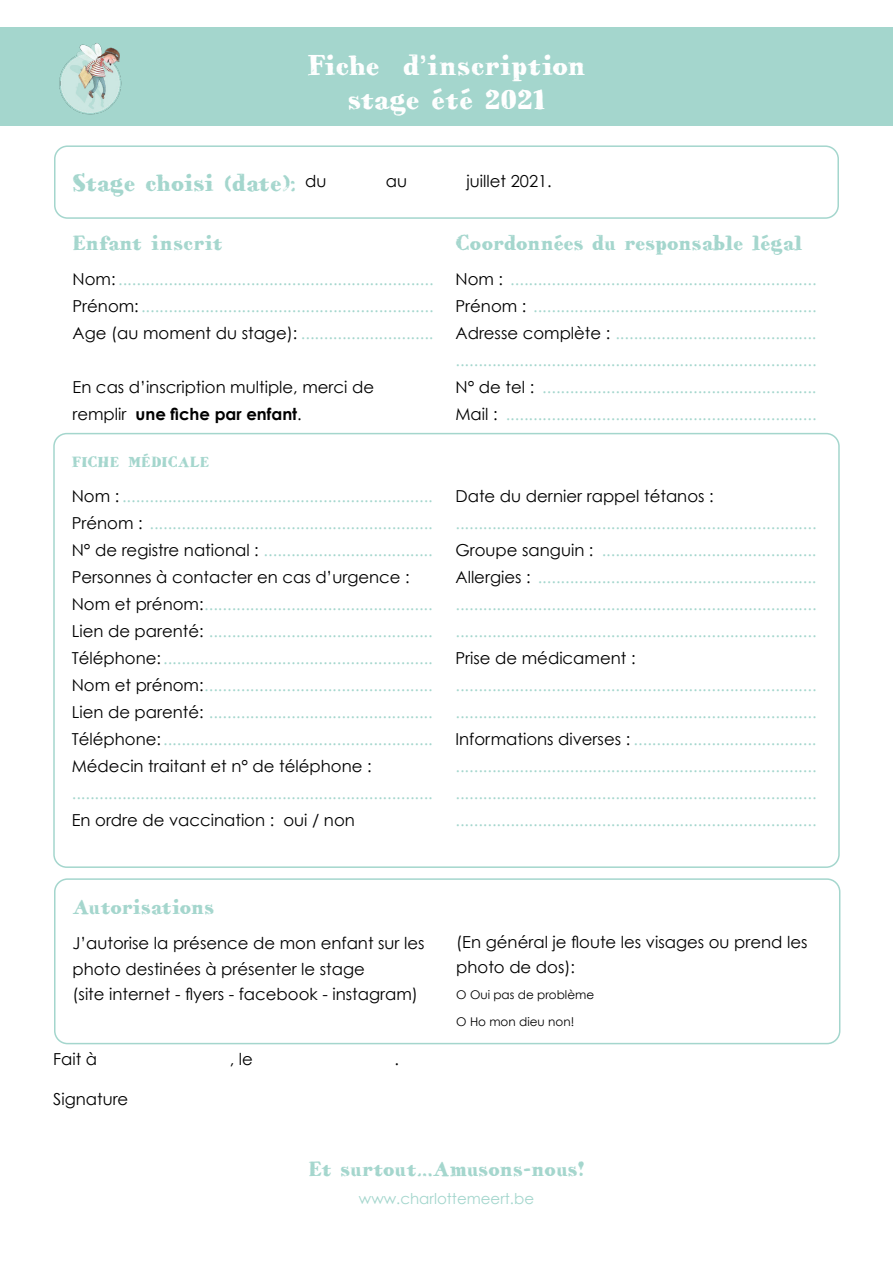
<style>
.page{position:relative;width:893px;height:1263px;background:#fff}
.page>*{position:absolute;margin:0;border:0;box-sizing:border-box;transform-origin:0 0}
.t1{font:28.5px/34.2px "HVD Bodedo";color:#fff;text-align:center}
.t2{font:24px "HVD Bodedo";letter-spacing:-.03em;color:#a4d6cd}
.t3{font:21px "HVD Bodedo";color:#a4d6cd}
.t4{font:21px "HVD Bodedo";letter-spacing:-.025em;color:#a4d6cd}
.t5{font:16.5px/27px "Century Gothic";color:#a4d6cd;text-align:justify}
.t6{font:16.5px/25.5px "Century Gothic";color:#000}
.t7{font:15px "Century Gothic";color:#a4d6cd}
.t8{font:14.7px "HVD Bodedo";color:#a4d6cd}
.t9{font:12px "Century Gothic";color:#000}
.s1{color:#000}
.s2{font-weight:700}
</style>
<div class="page">
<div style="left:0;top:28px;width:893px;height:98px;background:#a4d6cd"></div>
<div style="left:53px;top:433px;width:787px;height:435px;border:2px solid #a4d6cd;border-radius:13px"></div>
<div style="left:54px;top:145px;width:785px;height:74px;border:2px solid #a4d6cd;border-radius:13px"></div>
<div style="left:54px;top:878px;width:786px;height:166px;border:2px solid #a4d6cd;border-radius:13px"></div>
<img style="left:59px;top:43px;width:63px;height:72px">
<h1 class="t1" style="left:307px;top:48px;width:280px">Fiche d’inscription stage été 2021</h1>
<h2 class="t2" style="left:73px;top:167px;width:255px">Stage choisi (date): <sup>du</sup></h2>
<p class="t6" style="left:386px;top:168px;width:23px">au</p>
<p class="t6" style="left:467px;top:168px;width:87px">juillet 2021.</p>
<p class="t3" style="left:455px;top:229px;width:349px">Coordonnées du responsable légal</p>
<p class="t5" style="left:455px;top:266px;width:363px"><span class="s1">Nom :</span> ...................................................................<br><span class="s1">Prénom :</span> ..............................................................<br><span class="s1">Adresse complète :</span> ............................................ ...............................................................................<br><span class="s1">N° de tel :</span> ............................................................<br><span class="s1">Mail :</span> ....................................................................</p>
<p class="t3" style="left:73px;top:229px;width:151px">Enfant inscrit</p>
<p class="t5" style="left:73px;top:266px;width:363px"><span class="s1">Nom:</span> .....................................................................<br><span class="s1">Prénom:</span>................................................................<br><span class="s1">Age (au moment du stage):</span> .............................</p>
<p class="t6" style="left:73px;top:374px;width:303px;line-height:27px">En cas d’inscription multiple, merci de remplir <span class="s2">une fiche par enfant</span>.</p>
<p class="t8" style="left:72px;top:452px;width:139px">FICHE MÉDICALE</p>
<p class="t5" style="left:72px;top:482px;width:363px;text-align:left"><span class="s1">Nom :</span> ....................................................................<br><span class="s1">Prénom :</span> ..............................................................<br><span class="s1">N° de registre national :</span> .....................................<br><span class="s1">Personnes à contacter en cas d’urgence :<br>Nom et prénom:</span>..................................................<br><span class="s1">Lien de parenté:</span> .................................................<br><span class="s1">Téléphone:</span>...........................................................<br><span class="s1">Nom et prénom:</span>..................................................<br><span class="s1">Lien de parenté:</span> .................................................<br><span class="s1">Téléphone:</span>...........................................................<br><span class="s1">Médecin traitant et n° de téléphone :</span></p>
<p class="t5" style="left:72px;top:779px;width:363px">...............................................................................</p>
<p class="t6" style="left:72px;top:807px;width:285px">En ordre de vaccination : oui / non</p>
<p class="t6" style="left:455px;top:483px;width:260px">Date du dernier rappel tétanos :</p>
<p class="t5" style="left:455px;top:509px;width:363px">...............................................................................<br><span class="s1">Groupe sanguin :</span> ...............................................<br><span class="s1">Allergies :</span> ............................................................. ............................................................................... ...............................................................................</p>
<p class="t6" style="left:455px;top:645px;width:182px">Prise de médicament :</p>
<p class="t5" style="left:455px;top:671px;width:363px">............................................................................... ...............................................................................<br><span class="s1">Informations diverses :</span> ........................................ ............................................................................... ............................................................................... ...............................................................................</p>
<p class="t4" style="left:73px;top:893px;width:143px">Autorisations</p>
<p class="t6" style="left:73px;top:930px;width:354px">J’autorise la présence de mon enfant sur les photo destinées à présenter le stage<br>(site internet - flyers - facebook - instagram)</p>
<p class="t6" style="left:456px;top:929px;width:353px">(En général je floute les visages ou prend les photo de dos):</p>
<p class="t9" style="left:456px;top:987px;width:139px">O Oui pas de problème</p>
<p class="t9" style="left:456px;top:1014px;width:119px">O Ho mon dieu non!</p>
<p class="t6" style="left:53px;top:1046px;width:46px">Fait à</p>
<p class="t6" style="left:230px;top:1046px;width:25px">, le</p>
<p class="t6" style="left:395px;top:1046px;width:6px">.</p>
<p class="t6" style="left:53px;top:1086px;width:77px">Signature</p>
<p class="t3" style="left:309px;top:1155px;width:277px">Et surtout…Amusons-nous!</p>
<p class="t7" style="left:359px;top:1190px;width:177px">www.charlottemeert.be</p>
</div>
